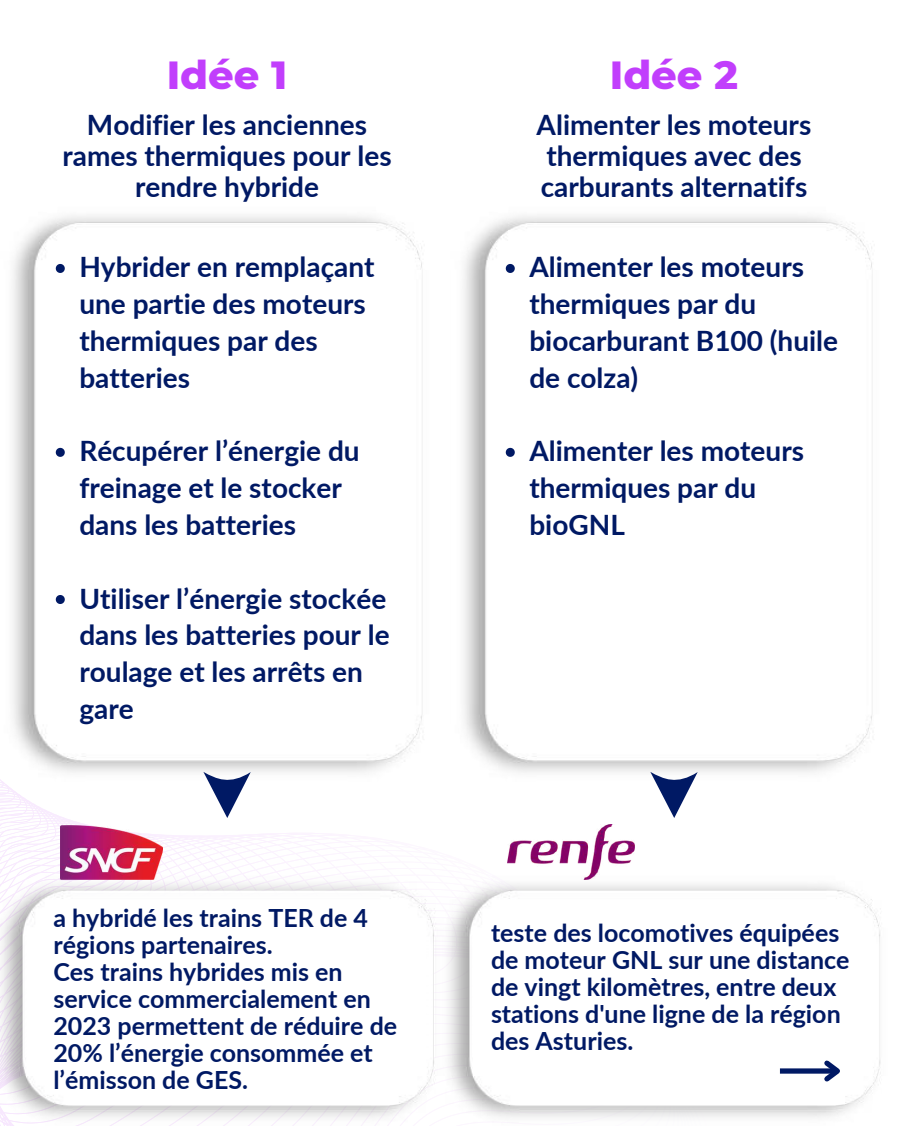
<style>
.page{position:relative;width:900px;height:1126px;background:#fff}
.page>*{position:absolute;margin:0;border:0;box-sizing:border-box;transform-origin:0 0}
.t1{font:800 40px "Montserrat";color:#c13efc}
.t2{font:700 28px/36.8px "Lato";color:#001964}
.t3{font:700 25px/27px "Lato";color:#001964}
</style>
<div class="page">
<svg style="left:0;top:785px;width:675px;height:61px"></svg>
<img style="left:0;top:846px;width:418px;height:279px">
<img style="left:418px;top:858px;width:463px;height:262px">
<img style="left:0;top:216px;width:423px;height:569px">
<img style="left:464px;top:216px;width:409px;height:557px">
<svg style="left:204px;top:771px;width:47px;height:46px"></svg>
<svg style="left:650px;top:771px;width:48px;height:46px"></svg>
<img style="left:61px;top:825px;width:101px;height:54px">
<img style="left:508px;top:824px;width:127px;height:55px">
<svg style="left:56px;top:264px;width:9px;height:9px"></svg>
<svg style="left:56px;top:447px;width:9px;height:9px"></svg>
<svg style="left:56px;top:594px;width:9px;height:9px"></svg>
<svg style="left:506px;top:264px;width:9px;height:9px"></svg>
<svg style="left:506px;top:447px;width:9px;height:9px"></svg>
<svg style="left:780px;top:1067px;width:40px;height:6px"></svg>
<svg style="left:820px;top:1055px;width:26px;height:30px"></svg>
<h1 class="t1" style="left:167px;top:50px;width:122px">Idée 1</h1>
<h1 class="t1" style="left:610px;top:50px;width:130px">Idée 2</h1>
<p class="t2" style="left:62px;top:109px;width:331px;line-height:30.8px;text-align:center">Modifier les anciennes rames thermiques pour les rendre hybride</p>
<p class="t2" style="left:537px;top:109px;width:276px;line-height:30.8px">Alimenter les moteurs thermiques avec des carburants alternatifs</p>
<p class="t2" style="left:79px;top:248px;width:297px">Hybrider en remplaçant une partie des moteurs thermiques par des batteries</p>
<p class="t2" style="left:79px;top:432px;width:282px">Récupérer l’énergie du freinage et le stocker dans les batteries</p>
<p class="t2" style="left:79px;top:579px;width:312px">Utiliser l’énergie stockée dans les batteries pour le roulage et les arrêts en gare</p>
<p class="t3" style="left:53px;top:903px;width:345px">a hybridé les trains TER de 4 régions partenaires.<br>Ces trains hybrides mis en service commercialement en<br>2023 permettent de réduire de<br>20% l’énergie consommée et l’émisson de GES.</p>
<p class="t2" style="left:529px;top:248px;width:310px">Alimenter les moteurs thermiques par du biocarburant B100 (huile de colza)</p>
<p class="t2" style="left:529px;top:432px;width:276px">Alimenter les moteurs thermiques par du bioGNL</p>
<p class="t3" style="left:491px;top:918px;width:360px">teste des locomotives équipées de moteur GNL sur une distance de vingt kilomètres, entre deux stations d'une ligne de la région des Asturies.</p>
</div>
